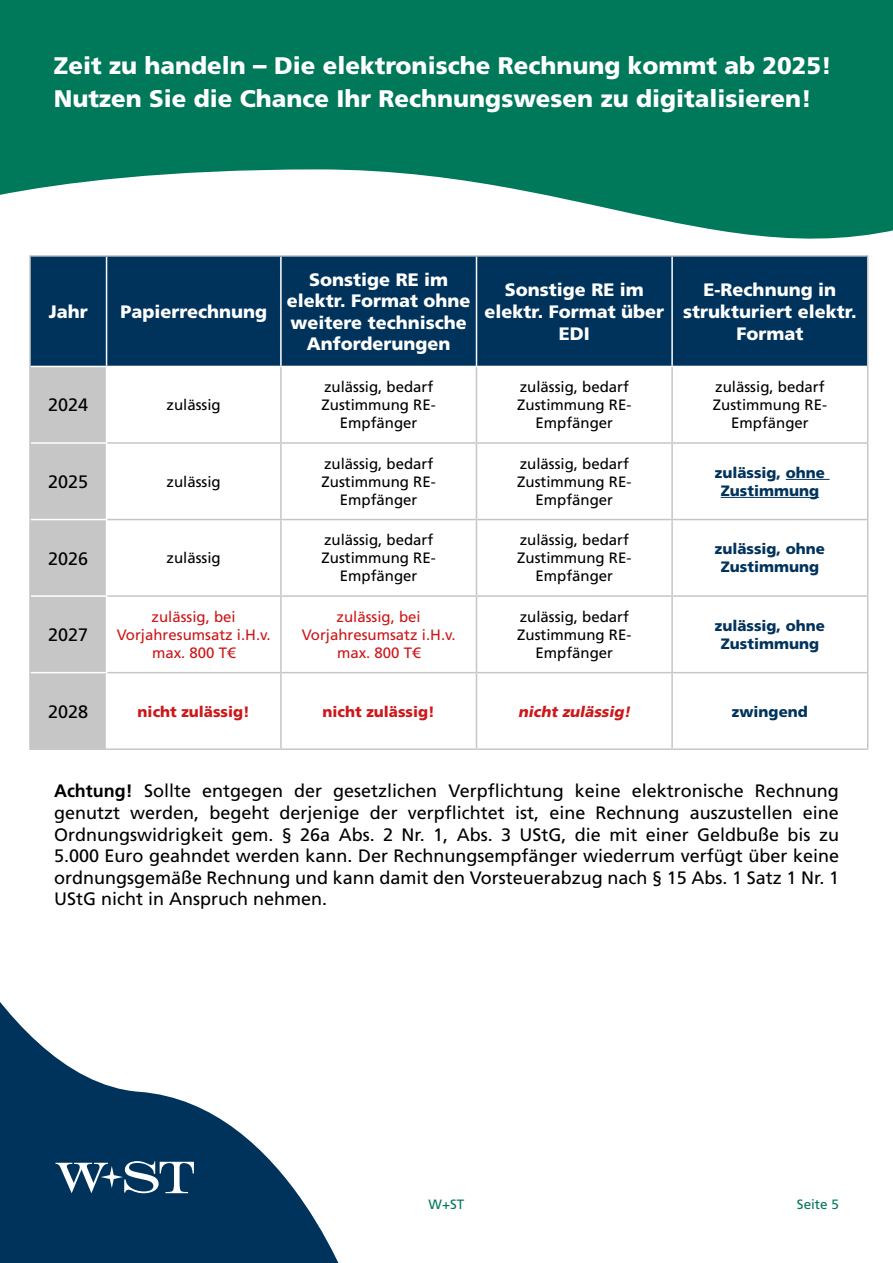
<style>
.page{position:relative;width:893px;height:1263px;background:#fff}
.page>*{position:absolute;margin:0;border:0;box-sizing:border-box;transform-origin:0 0}
.t1{font:900 24px/33px "Frutiger LT Pro";color:#fff}
.t2{font:18px/21.6px "Frutiger LT Pro";color:#000;text-align:justify}
.t3{font:900 18px/21.6px "Frutiger LT Pro";color:#fff;text-align:center}
.t4{font:15px/18px "Frutiger LT Pro";color:#000;text-align:center}
.t5{font:15px/18px "Frutiger LT Pro";color:#cd1719;text-align:center}
.t6{font:900 15px/18px "Frutiger LT Pro";color:#00335c;text-align:center}
.t7{font:900 15px "Frutiger LT Pro";color:#cd1719}
.t8{font:italic 900 15px "Frutiger LT Pro";color:#cd1719}
.t9{font:13.5px "Frutiger LT Pro";color:#00785a}
.s1{font-size:27px}
.s2{font-weight:700}
</style>
<div class="page">
<svg style="left:0;top:0;width:893px;height:320px;fill:#00785a"></svg>
<svg style="left:0;top:1002px;width:339px;height:261px;fill:#00335c"></svg>
<svg style="left:56px;top:1161px;width:138px;height:32px"></svg>
<div style="left:31px;top:257px;width:445px;height:109px;background:#00335c"></div>
<div style="left:477px;top:257px;width:390px;height:109px;background:#00335c"></div>
<div style="left:31px;top:367px;width:75px;height:381px;background:#c6c6c6"></div>
<hr style="left:106px;top:257px;width:1px;height:109px;background:#fff">
<hr style="left:280px;top:257px;width:2px;height:109px;background:#fff">
<hr style="left:476px;top:257px;width:1px;height:109px;background:#fff">
<hr style="left:671px;top:257px;width:2px;height:109px;background:#fff">
<hr style="left:31px;top:442px;width:76px;height:2px;background:#fff">
<hr style="left:31px;top:519px;width:76px;height:1px;background:#fff">
<hr style="left:31px;top:595px;width:76px;height:2px;background:#fff">
<hr style="left:31px;top:672px;width:76px;height:1px;background:#fff">
<hr style="left:280px;top:367px;width:2px;height:75px;background:#c6c6c6">
<hr style="left:476px;top:367px;width:1px;height:75px;background:#c6c6c6">
<hr style="left:671px;top:367px;width:2px;height:75px;background:#c6c6c6">
<hr style="left:107px;top:442px;width:174px;height:2px;background:#c6c6c6">
<hr style="left:281px;top:442px;width:195px;height:2px;background:#c6c6c6">
<hr style="left:280px;top:444px;width:2px;height:75px;background:#c6c6c6">
<hr style="left:476px;top:442px;width:196px;height:2px;background:#c6c6c6">
<hr style="left:476px;top:444px;width:1px;height:75px;background:#c6c6c6">
<hr style="left:672px;top:442px;width:196px;height:2px;background:#c6c6c6">
<hr style="left:671px;top:444px;width:2px;height:75px;background:#c6c6c6">
<hr style="left:107px;top:519px;width:174px;height:1px;background:#c6c6c6">
<hr style="left:281px;top:519px;width:195px;height:1px;background:#c6c6c6">
<hr style="left:280px;top:520px;width:2px;height:75px;background:#c6c6c6">
<hr style="left:476px;top:519px;width:196px;height:1px;background:#c6c6c6">
<hr style="left:476px;top:520px;width:1px;height:75px;background:#c6c6c6">
<hr style="left:672px;top:519px;width:196px;height:1px;background:#c6c6c6">
<hr style="left:671px;top:520px;width:2px;height:75px;background:#c6c6c6">
<hr style="left:107px;top:595px;width:174px;height:2px;background:#c6c6c6">
<hr style="left:281px;top:595px;width:195px;height:2px;background:#c6c6c6">
<hr style="left:280px;top:597px;width:2px;height:75px;background:#c6c6c6">
<hr style="left:476px;top:595px;width:196px;height:2px;background:#c6c6c6">
<hr style="left:476px;top:597px;width:1px;height:75px;background:#c6c6c6">
<hr style="left:672px;top:595px;width:196px;height:2px;background:#c6c6c6">
<hr style="left:671px;top:597px;width:2px;height:75px;background:#c6c6c6">
<hr style="left:107px;top:672px;width:174px;height:1px;background:#c6c6c6">
<hr style="left:281px;top:672px;width:195px;height:1px;background:#c6c6c6">
<hr style="left:280px;top:673px;width:2px;height:75px;background:#c6c6c6">
<hr style="left:476px;top:672px;width:196px;height:1px;background:#c6c6c6">
<hr style="left:476px;top:673px;width:1px;height:75px;background:#c6c6c6">
<hr style="left:672px;top:672px;width:196px;height:1px;background:#c6c6c6">
<hr style="left:671px;top:673px;width:2px;height:75px;background:#c6c6c6">
<hr style="left:107px;top:748px;width:174px;height:2px;background:#c6c6c6">
<hr style="left:281px;top:748px;width:195px;height:2px;background:#c6c6c6">
<hr style="left:476px;top:748px;width:196px;height:2px;background:#c6c6c6">
<hr style="left:672px;top:748px;width:196px;height:2px;background:#c6c6c6">
<hr style="left:867px;top:366px;width:1px;height:76px;background:#c6c6c6">
<hr style="left:867px;top:444px;width:1px;height:75px;background:#c6c6c6">
<hr style="left:867px;top:520px;width:1px;height:75px;background:#c6c6c6">
<hr style="left:867px;top:597px;width:1px;height:75px;background:#c6c6c6">
<hr style="left:867px;top:673px;width:1px;height:75px;background:#c6c6c6">
<hr style="left:867px;top:257px;width:1px;height:109px;background:#c6c6c6">
<hr style="left:29px;top:255px;width:78px;height:2px;background:#c6c6c6">
<hr style="left:107px;top:255px;width:174px;height:2px;background:#c6c6c6">
<hr style="left:281px;top:255px;width:195px;height:2px;background:#c6c6c6">
<hr style="left:476px;top:255px;width:196px;height:2px;background:#c6c6c6">
<hr style="left:672px;top:255px;width:196px;height:2px;background:#c6c6c6">
<hr style="left:29px;top:257px;width:2px;height:109px;background:#c6c6c6">
<hr style="left:29px;top:366px;width:2px;height:77px;background:#c6c6c6">
<hr style="left:29px;top:443px;width:2px;height:76px;background:#c6c6c6">
<hr style="left:29px;top:519px;width:2px;height:77px;background:#c6c6c6">
<hr style="left:29px;top:596px;width:2px;height:77px;background:#c6c6c6">
<hr style="left:29px;top:673px;width:2px;height:75px;background:#c6c6c6">
<hr style="left:29px;top:748px;width:78px;height:2px;background:#c6c6c6">
<hr style="left:786px;top:479px;width:43px;height:1px;background:#00335c">
<hr style="left:721px;top:497px;width:98px;height:1px;background:#00335c">
<h1 class="t1" style="left:54px;top:49px;width:780px">Zeit zu handeln <span class="s1">–</span> Die elektronische Rechnung kommt ab 2025!<br>Nutzen Sie die Chance Ihr Rechnungswesen zu digitalisieren!</h1>
<p class="t3" style="left:49px;top:301px;width:40px">Jahr</p>
<p class="t3" style="left:120px;top:301px;width:148px">Papierrechnung</p>
<p class="t2" style="left:48px;top:394px;width:42px">2024</p>
<p class="t4" style="left:167px;top:396px;width:56px">zulässig</p>
<p class="t2" style="left:48px;top:471px;width:42px">2025</p>
<p class="t4" style="left:167px;top:473px;width:56px">zulässig</p>
<p class="t2" style="left:48px;top:548px;width:42px">2026</p>
<p class="t4" style="left:167px;top:549px;width:56px">zulässig</p>
<p class="t3" style="left:287px;top:268px;width:185px">Sonstige RE im elektr. Format ohne weitere technische<br>Anforderungen</p>
<p class="t3" style="left:484px;top:279px;width:181px">Sonstige RE im elektr. Format über<br>EDI</p>
<p class="t3" style="left:683px;top:279px;width:175px">E-Rechnung in strukturiert elektr.<br>Format</p>
<p class="t4" style="left:322px;top:378px;width:116px">zulässig, bedarf<br>Zustimmung RE-<br>Empfänger</p>
<p class="t4" style="left:517px;top:378px;width:116px">zulässig, bedarf<br>Zustimmung RE-<br>Empfänger</p>
<p class="t4" style="left:713px;top:378px;width:116px">zulässig, bedarf<br>Zustimmung RE-<br>Empfänger</p>
<p class="t4" style="left:322px;top:455px;width:116px">zulässig, bedarf<br>Zustimmung RE-<br>Empfänger</p>
<p class="t4" style="left:517px;top:455px;width:116px">zulässig, bedarf<br>Zustimmung RE-<br>Empfänger</p>
<p class="t6" style="left:715px;top:464px;width:112px">zulässig, ohne<br>Zustimmung</p>
<p class="t4" style="left:322px;top:531px;width:116px">zulässig, bedarf<br>Zustimmung RE-<br>Empfänger</p>
<p class="t4" style="left:517px;top:531px;width:116px">zulässig, bedarf<br>Zustimmung RE-<br>Empfänger</p>
<p class="t6" style="left:715px;top:540px;width:112px">zulässig, ohne<br>Zustimmung</p>
<p class="t2" style="left:48px;top:624px;width:42px">2027</p>
<p class="t5" style="left:117px;top:608px;width:156px">zulässig, bei<br>Vorjahresumsatz i.H.v. max. 800 T€</p>
<p class="t5" style="left:302px;top:608px;width:156px">zulässig, bei<br>Vorjahresumsatz i.H.v. max. 800 T€</p>
<p class="t4" style="left:517px;top:608px;width:116px">zulässig, bedarf<br>Zustimmung RE-<br>Empfänger</p>
<p class="t6" style="left:715px;top:617px;width:112px">zulässig, ohne<br>Zustimmung</p>
<p class="t2" style="left:48px;top:701px;width:42px">2028</p>
<p class="t7" style="left:138px;top:702px;width:114px">nicht zulässig!</p>
<p class="t7" style="left:323px;top:702px;width:114px">nicht zulässig!</p>
<p class="t8" style="left:518px;top:702px;width:117px">nicht zulässig!</p>
<p class="t6" style="left:732px;top:702px;width:77px">zwingend</p>
<p class="t2" style="left:54px;top:780px;width:786px"><span class="s2">Achtung!</span> Sollte entgegen der gesetzlichen Verpflichtung keine elektronische Rechnung genutzt werden, begeht derjenige der verpflichtet ist, eine Rechnung auszustellen eine Ordnungswidrigkeit gem. § 26a Abs. 2 Nr. 1, Abs. 3 UStG, die mit einer Geldbuße bis zu 5.000 Euro geahndet werden kann. Der Rechnungsempfänger wiederrum verfügt über keine ordnungsgemäße Rechnung und kann damit den Vorsteuerabzug nach § 15 Abs. 1 Satz 1 Nr. 1<br>UStG nicht in Anspruch nehmen.</p>
<p class="t9" style="left:429px;top:1196px;width:37px">W+ST</p>
<p class="t9" style="left:797px;top:1196px;width:44px">Seite 5</p>
</div>
